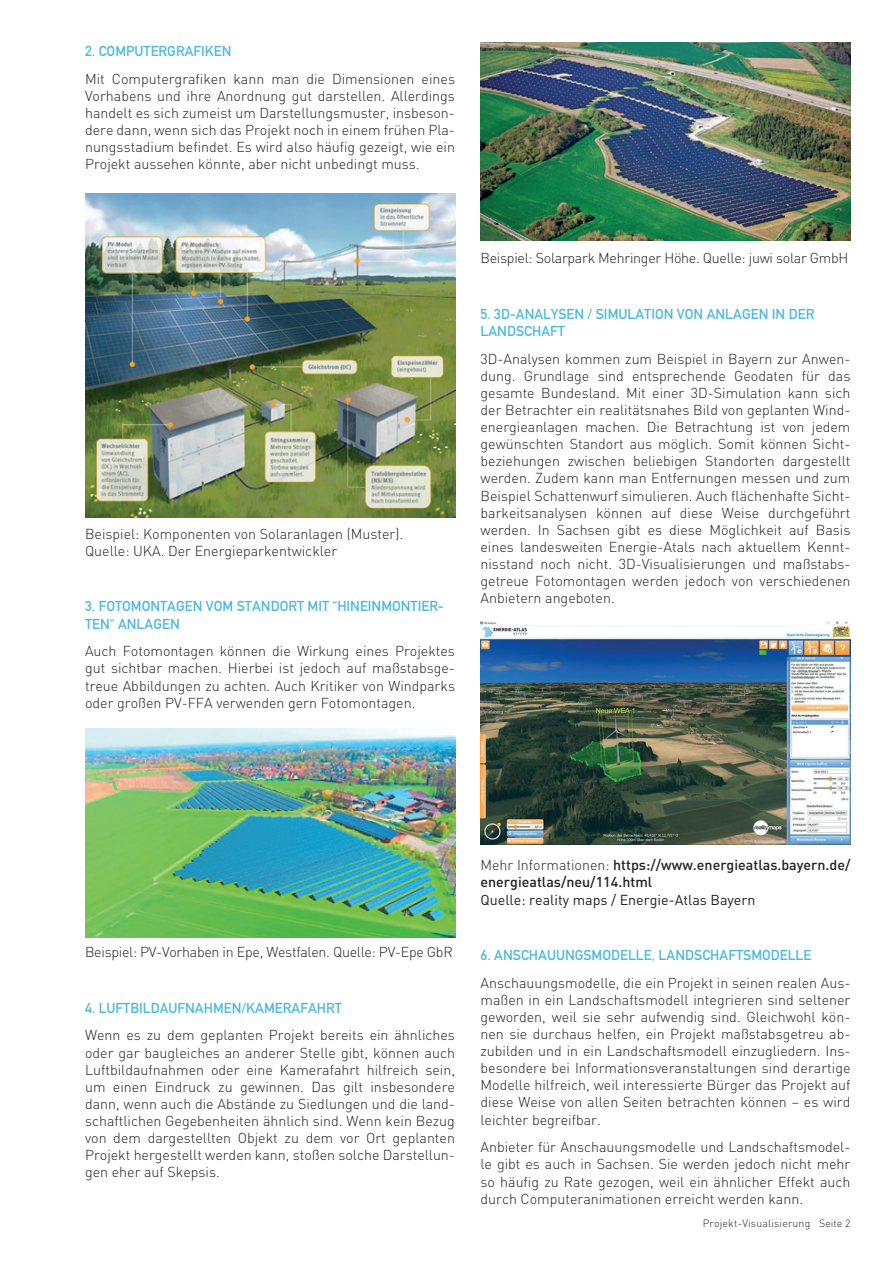
<style>
.page{position:relative;width:893px;height:1263px;background:#fff}
.page>*{position:absolute;margin:0;border:0;box-sizing:border-box;transform-origin:0 0}
.t1{font:300 14.25px/17.1px "DIN";color:#231f20;text-align:justify}
.t2{font:14.25px/17.1px "DIN 1451 Mittelschrift Regular";color:#50b9dc}
.t3{font:300 14.25px "DIN";letter-spacing:-.02em;color:#231f20}
.t4{font:500 14.25px/17.1px "DIN";color:#231f20}
.t5{font:14.25px "DIN";color:#231f20}
.t6{font:300 10.5px "DIN";letter-spacing:.02em;color:#231f20}
.s1{font-weight:300}
</style>
<div class="page">
<img style="left:86px;top:194px;width:369px;height:323px">
<img style="left:86px;top:729px;width:369px;height:209px">
<img style="left:480px;top:43px;width:371px;height:198px">
<img style="left:481px;top:621px;width:369px;height:223px">
<p class="t2" style="left:85px;top:42px;width:148px">2. COMPUTERGRAFIKEN</p>
<p class="t1" style="left:85px;top:70px;width:371px">Mit Computergrafiken kann man die Dimensionen eines Vorhabens und ihre Anordnung gut darstellen. Allerdings handelt es sich zumeist um Darstellungsmuster, insbeson&shy;dere dann, wenn sich das Projekt noch in einem frühen Pla&shy;nungsstadium befindet. Es wird also häufig gezeigt, wie ein Projekt aussehen könnte, aber nicht unbedingt muss.</p>
<p class="t1" style="left:85px;top:525px;width:320px">Beispiel: Komponenten von Solaranlagen (Muster).<br>Quelle: UKA. Der Energieparkentwickler</p>
<p class="t2" style="left:85px;top:598px;width:360px">3. FOTOMONTAGEN VOM STANDORT MIT "HINEINMONTIER-<br>TEN" ANLAGEN</p>
<p class="t1" style="left:85px;top:642px;width:371px">Auch Fotomontagen können die Wirkung eines Projektes gut sichtbar machen. Hierbei ist jedoch auf maßstabsge&shy;treue Abbildungen zu achten. Auch Kritiker von Windparks oder großen PV-FFA verwenden gern Fotomontagen.</p>
<p class="t3" style="left:480px;top:250px;width:370px">Beispiel: Solarpark Mehringer Höhe. Quelle: juwi solar GmbH</p>
<p class="t2" style="left:480px;top:305px;width:335px">5. 3D-ANALYSEN / SIMULATION VON ANLAGEN IN DER<br>LANDSCHAFT</p>
<p class="t1" style="left:480px;top:350px;width:371px">3D-Analysen kommen zum Beispiel in Bayern zur Anwen&shy;dung. Grundlage sind entsprechende Geodaten für das gesamte Bundesland. Mit einer 3D-Simulation kann sich der Betrachter ein realitätsnahes Bild von geplanten Wind&shy;energieanlagen machen. Die Betrachtung ist von jedem gewünschten Standort aus möglich. Somit können Sicht&shy;beziehungen zwischen beliebigen Standorten dargestellt werden. Zudem kann man Entfernungen messen und zum Beispiel Schattenwurf simulieren. Auch flächenhafte Sicht&shy;barkeitsanalysen können auf diese Weise durchgeführt werden. In Sachsen gibt es diese Möglichkeit auf Basis eines landesweiten Energie-Atals nach aktuellem Kennt&shy;nisstand noch nicht. 3D-Visualisierungen und maßstabs&shy;getreue Fotomontagen werden jedoch von verschiedenen Anbietern angeboten.</p>
<p class="t3" style="left:85px;top:943px;width:369px">Beispiel: PV-Vorhaben in Epe, Westfalen. Quelle: PV-Epe GbR</p>
<p class="t2" style="left:85px;top:999px;width:258px">4. LUFTBILDAUFNAHMEN/KAMERAFAHRT</p>
<p class="t1" style="left:85px;top:1026px;width:371px">Wenn es zu dem geplanten Projekt bereits ein ähnliches oder gar baugleiches an anderer Stelle gibt, können auch Luftbildaufnahmen oder eine Kamerafahrt hilfreich sein, um einen Eindruck zu gewinnen. Das gilt insbesondere dann, wenn auch die Abstände zu Siedlungen und die land&shy;schaftlichen Gegebenheiten ähnlich sind. Wenn kein Bezug von dem dargestellten Objekt zu dem vor Ort geplanten Projekt hergestellt werden kann, stoßen solche Darstellun&shy;gen eher auf Skepsis.</p>
<p class="t4" style="left:480px;top:856px;width:371px"><span class="s1">Mehr Informationen:</span> https://www.energieatlas.bayern.de/ energieatlas/neu/114.html</p>
<p class="t5" style="left:480px;top:890px;width:276px">Quelle: reality maps / Energie-Atlas Bayern</p>
<p class="t2" style="left:480px;top:946px;width:332px">6. ANSCHAUUNGSMODELLE, LANDSCHAFTSMODELLE</p>
<p class="t1" style="left:480px;top:974px;width:371px">Anschauungsmodelle, die ein Projekt in seinen realen Aus&shy;maßen in ein Landschaftsmodell integrieren sind seltener geworden, weil sie sehr aufwendig sind. Gleichwohl kön&shy;nen sie durchaus helfen, ein Projekt maßstabsgetreu ab&shy;zubilden und in ein Landschaftsmodell einzugliedern. Ins&shy;besondere bei Informationsveranstaltungen sind derartige Modelle hilfreich, weil interessierte Bürger das Projekt auf diese Weise von allen Seiten betrachten können – es wird leichter begreifbar.</p>
<p class="t1" style="left:480px;top:1138px;width:371px">Anbieter für Anschauungsmodelle und Landschaftsmodel&shy;le gibt es auch in Sachsen. Sie werden jedoch nicht mehr so häufig zu Rate gezogen, weil ein ähnlicher Effekt auch durch Computeranimationen erreicht werden kann.</p>
<p class="t6" style="left:703px;top:1216px;width:149px">Projekt-Visualisierung Seite 2</p>
</div>
